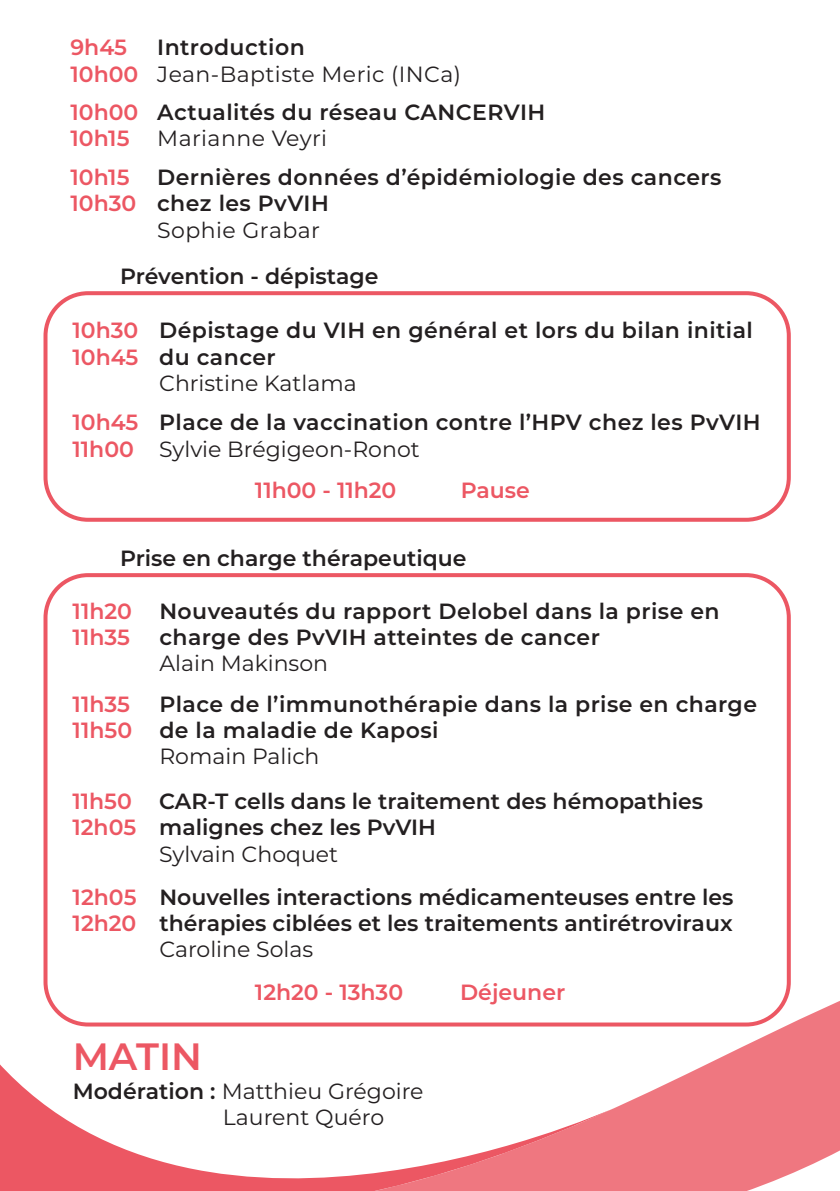
<style>
.page{position:relative;width:840px;height:1191px;background:#fff}
.page>*{position:absolute;margin:0;border:0;box-sizing:border-box;transform-origin:0 0}
.t1{font:600 38px "Montserrat";color:#ec5763}
.t2{font:600 22px/26.4px "Montserrat";letter-spacing:.015em;color:#231f20}
.t3{font:22px/26.4px "Montserrat";color:#231f20}
.t4{font:600 22px/26.4px "Montserrat";color:#ec5763}
.t5{font:22px "Montserrat";letter-spacing:.02em;color:#231f20}
.s1{font-weight:600}
</style>
<div class="page">
<div style="left:43px;top:291px;width:747px;height:231px;border:4px solid #ec5763;border-radius:43px"></div>
<svg style="left:0;top:864px;width:839px;height:327px"></svg>
<p class="t4" style="left:70px;top:33px;width:69px">9h45<br>10h00</p>
<p class="t4" style="left:70px;top:98px;width:69px">10h00<br>10h15</p>
<p class="t4" style="left:70px;top:163px;width:67px">10h15<br>10h30</p>
<p class="t2" style="left:157px;top:33px;width:149px">Introduction</p>
<p class="t5" style="left:157px;top:59px;width:305px">Jean-Baptiste Meric (INCa)</p>
<p class="t2" style="left:157px;top:98px;width:389px">Actualités du réseau CANCERVIH</p>
<p class="t5" style="left:157px;top:123px;width:171px">Marianne Veyri</p>
<p class="t2" style="left:157px;top:163px;width:565px">Dernières données d’épidémiologie des cancers chez les PvVIH</p>
<p class="t5" style="left:157px;top:215px;width:164px">Sophie Grabar</p>
<p class="t2" style="left:120px;top:262px;width:260px">Prévention - dépistage</p>
<p class="t4" style="left:72px;top:316px;width:67px">10h30<br>10h45</p>
<p class="t2" style="left:159px;top:316px;width:595px">Dépistage du VIH en général et lors du bilan initial du cancer</p>
<p class="t3" style="left:159px;top:369px;width:199px">Christine Katlama</p>
<p class="t4" style="left:72px;top:408px;width:67px">10h45<br>11h00</p>
<p class="t2" style="left:159px;top:408px;width:602px">Place de la vaccination contre l’HPV chez les PvVIH</p>
<p class="t3" style="left:159px;top:435px;width:262px">Sylvie Brégigeon-Ronot</p>
<p class="t4" style="left:255px;top:476px;width:143px">11h00 - 11h20</p>
<p class="t4" style="left:460px;top:476px;width:70px">Pause</p>
<p class="t2" style="left:120px;top:543px;width:347px">Prise en charge thérapeutique</p>
<p class="t4" style="left:73px;top:596px;width:61px">11h20<br>11h35</p>
<p class="t4" style="left:73px;top:689px;width:61px">11h35<br>11h50</p>
<p class="t4" style="left:72px;top:787px;width:65px">11h50<br>12h05</p>
<p class="t4" style="left:73px;top:882px;width:65px">12h05<br>12h20</p>
<p class="t2" style="left:159px;top:596px;width:561px">Nouveautés du rapport Delobel dans la prise en charge des PvVIH atteintes de cancer</p>
<p class="t3" style="left:159px;top:649px;width:170px">Alain Makinson</p>
<p class="t2" style="left:159px;top:689px;width:599px">Place de l’immunothérapie dans la prise en charge de la maladie de Kaposi</p>
<p class="t3" style="left:159px;top:742px;width:161px">Romain Palich</p>
<p class="t2" style="left:159px;top:787px;width:545px">CAR-T cells dans le traitement des hémopathies malignes chez les PvVIH</p>
<p class="t3" style="left:159px;top:840px;width:180px">Sylvain Choquet</p>
<p class="t2" style="left:159px;top:882px;width:575px">Nouvelles interactions médicamenteuses entre les thérapies ciblées et les traitements antirétroviraux</p>
<p class="t3" style="left:159px;top:935px;width:155px">Caroline Solas</p>
<p class="t4" style="left:255px;top:978px;width:150px">12h20 - 13h30</p>
<p class="t4" style="left:460px;top:978px;width:107px">Déjeuner</p>
<h1 class="t1" style="left:73px;top:1030px;width:131px">MATIN</h1>
<p class="t3" style="left:223px;top:1077px;width:202px;text-indent:-150px"><span class="s1">Modération :</span> Matthieu Grégoire<br>Laurent Quéro</p>
</div>
